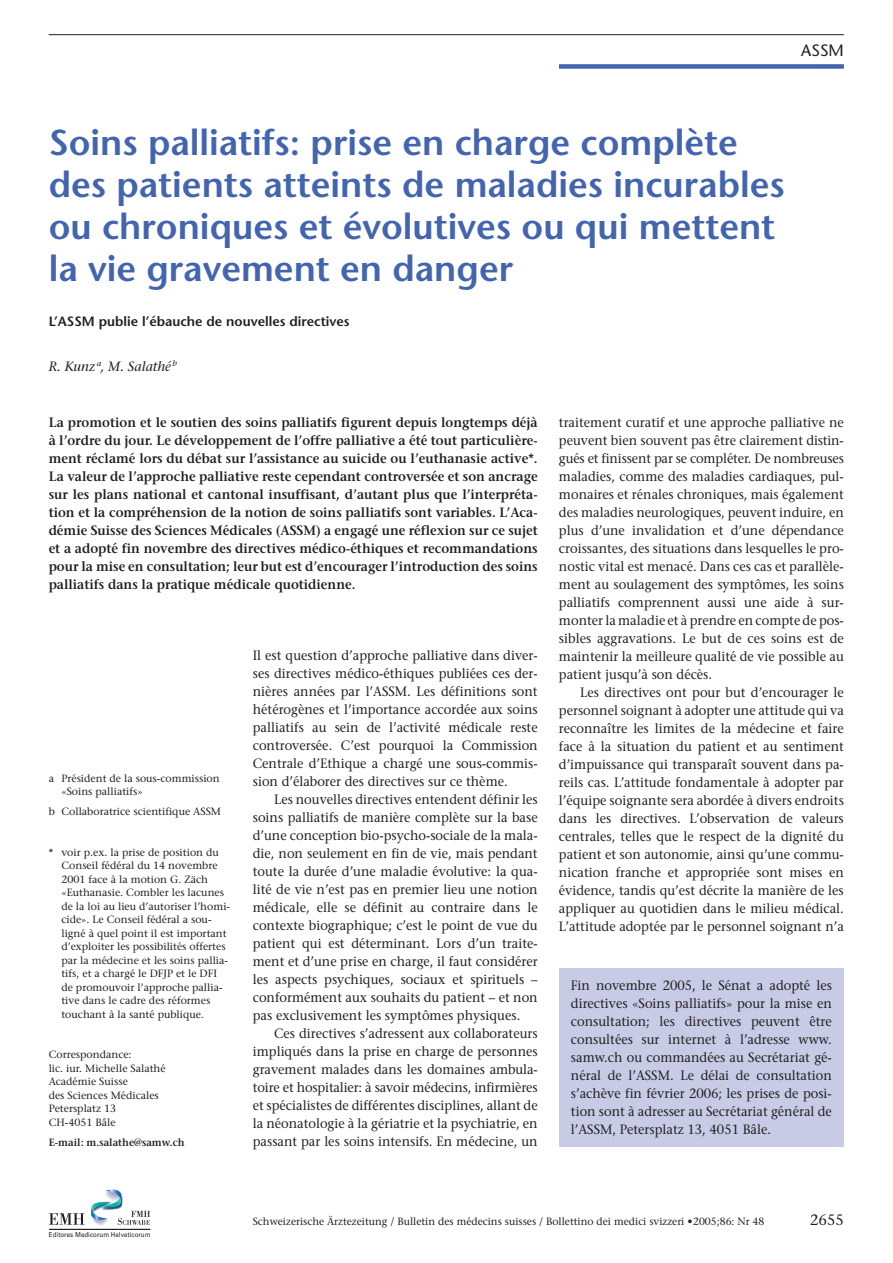
<style>
.page{position:relative;width:893px;height:1263px;background:#fff}
.page>*{position:absolute;margin:0;border:0;box-sizing:border-box;transform-origin:0 0}
.t1{font:600 36px/42px "Stone Sans";color:#4365b0}
.t2{font:16.5px "Stone Sans";color:#231f20}
.t3{font:15px "Stone Serif";color:#231f20}
.t4{font:13.5px/18px "Stone Serif";color:#231f20;text-align:justify;scale:.95 1}
.t5{font:600 13.5px/18px "Stone Serif";color:#231f20;text-align:justify;scale:.95 1}
.t6{font:600 13.5px "Stone Sans";color:#231f20}
.t7{font:italic 13.5px "Stone Serif";color:#231f20}
.t8{font:10.5px/13.5px "Stone Serif";color:#231f20}
.t9{font:600 10.5px "Stone Serif";color:#231f20;scale:.95 1}
.t10{font:6.75px "Univers";letter-spacing:.01em;color:#231f20;scale:.9 1}
</style>
<div class="page">
<div style="left:559px;top:64px;width:285px;height:5px;background:#4365b0"></div>
<svg style="left:49px;top:1213px;width:36px;height:12px"></svg>
<svg style="left:91px;top:1189px;width:59px;height:37px"></svg>
<hr style="left:49px;top:1229px;width:101px;height:1px;background:#231f20">
<hr style="left:49px;top:34px;width:795px;height:1px;background:#231f20">
<div style="left:559px;top:968px;width:285px;height:179px;background:#c7cbe6"></div>
<p class="t2" style="left:801px;top:43px;width:44px">ASSM</p>
<h1 class="t1" style="left:49px;top:125px;width:738px">Soins palliatifs: prise en charge complète des patients atteints de maladies incurables ou chroniques et évolutives ou qui mettent la vie gravement en danger</h1>
<p class="t6" style="left:49px;top:316px;width:302px">L’ASSM publie l’ébauche de nouvelles directives</p>
<p class="t7" style="left:49px;top:361px;width:130px">R. Kunz <sup>a</sup>, M. Salathé <sup>b</sup></p>
<p class="t5" style="left:49px;top:415px;width:516px">La promotion et le soutien des soins palliatifs figurent depuis longtemps déjà à l’ordre du jour. Le développement de l’offre palliative a été tout particulière&shy;ment réclamé lors du débat sur l’assistance au suicide ou l’euthanasie active*.<br>La valeur de l’approche palliative reste cependant controversée et son ancrage sur les plans national et cantonal insuffisant, d’autant plus que l’interpréta&shy;tion et la compréhension de la notion de soins palliatifs sont variables. L’Aca&shy;démie Suisse des Sciences Médicales (ASSM) a engagé une réflexion sur ce sujet et a adopté fin novembre des directives médico-éthiques et recommandations pour la mise en consultation; leur but est d’encourager l’introduction des soins palliatifs dans la pratique médicale quotidienne.</p>
<p class="t8" style="left:61px;top:772px;width:160px;text-indent:-13px">a Président de la sous-commission «Soins palliatifs»</p>
<p class="t8" style="left:49px;top:806px;width:174px">b Collaboratrice scientifique ASSM</p>
<p class="t8" style="left:61px;top:846px;width:170px;text-indent:-13px">* voir p.ex. la prise de position du Conseil fédéral du 14 novembre 2001 face à la motion G. Zäch «Euthanasie. Combler les lacunes de la loi au lieu d’autoriser l’homi&shy;cide». Le Conseil fédéral a sou&shy;ligné à quel point il est important d’exploiter les possibilités offertes par la médecine et les soins pallia&shy;tifs, et a chargé le DFJP et le DFI de promouvoir l’approche pallia&shy;tive dans le cadre des réformes touchant à la santé publique.</p>
<p class="t8" style="left:49px;top:1049px;width:119px">Correspondance:<br>lic. iur. Michelle Salathé<br>Académie Suisse<br>des Sciences Médicales<br>Petersplatz 13<br>CH-4051 Bâle</p>
<p class="t9" style="left:49px;top:1138px;width:145px">E-mail: m.salathe@samw.ch</p>
<p class="t4" style="left:253px;top:648px;width:301px">Il est question d’approche palliative dans diver&shy;ses directives médico-éthiques publiées ces der&shy;nières années par l’ASSM. Les définitions sont hétérogènes et l’importance accordée aux soins palliatifs au sein de l’activité médicale reste controversée. C’est pourquoi la Commission Centrale d’Ethique a chargé une sous-commis&shy;sion d’élaborer des directives sur ce thème.</p>
<p class="t4" style="left:253px;top:792px;width:301px;text-indent:21px">Les nouvelles directives entendent définir les soins palliatifs de manière complète sur la base d’une conception bio-psycho-sociale de la mala&shy;die, non seulement en fin de vie, mais pendant toute la durée d’une maladie évolutive: la qua&shy;lité de vie n’est pas en premier lieu une notion médicale, elle se définit au contraire dans le contexte biographique; c’est le point de vue du patient qui est déterminant. Lors d’un traite&shy;ment et d’une prise en charge, il faut considérer les aspects psychiques, sociaux et spirituels – conformément aux souhaits du patient – et non pas exclusivement les symptômes physiques.</p>
<p class="t4" style="left:253px;top:1026px;width:301px;text-indent:21px">Ces directives s’adressent aux collaborateurs impliqués dans la prise en charge de personnes gravement malades dans les domaines ambula&shy;toire et hospitalier: à savoir médecins, infirmières et spécialistes de différentes disciplines, allant de la néonatologie à la gériatrie et la psychiatrie, en passant par les soins intensifs. En médecine, un</p>
<p class="t4" style="left:559px;top:415px;width:301px">traitement curatif et une approche palliative ne peuvent bien souvent pas être clairement distin&shy;gués et finissent par se compléter. De nombreuses maladies, comme des maladies cardiaques, pul&shy;monaires et rénales chroniques, mais également des maladies neurologiques, peuvent induire, en plus d’une invalidation et d’une dépendance croissantes, des situations dans lesquelles le pro&shy;nostic vital est menacé. Dans ces cas et parallèle&shy;ment au soulagement des symptômes, les soins palliatifs comprennent aussi une aide à sur&shy;monter la maladie et à prendre en compte de pos&shy;sibles aggravations. Le but de ces soins est de maintenir la meilleure qualité de vie possible au patient jusqu’à son décès.</p>
<p class="t4" style="left:559px;top:685px;width:301px;text-indent:21px">Les directives ont pour but d’encourager le personnel soignant à adopter une attitude qui va reconnaître les limites de la médecine et faire face à la situation du patient et au sentiment d’impuissance qui transparaît souvent dans pa&shy;reils cas. L’attitude fondamentale à adopter par l’équipe soignante sera abordée à divers endroits dans les directives. L’observation de valeurs centrales, telles que le respect de la dignité du patient et son autonomie, ainsi qu’une commu&shy;nication franche et appropriée sont mises en évidence, tandis qu’est décrite la manière de les appliquer au quotidien dans le milieu médical.<br>L’attitude adoptée par le personnel soignant n’a</p>
<p class="t4" style="left:571px;top:977px;width:276px">Fin novembre 2005, le Sénat a adopté les directives «Soins palliatifs» pour la mise en consultation; les directives peuvent être consultées sur internet à l’adresse www. samw.ch ou commandées au Secrétariat gé&shy;néral de l’ASSM. Le délai de consultation s’achève fin février 2006; les prises de posi&shy;tion sont à adresser au Secrétariat général de l’ASSM, Petersplatz 13, 4051 Bâle.</p>
<p class="t10" style="left:49px;top:1232px;width:114px">Editores Medicorum Helveticorum</p>
<p class="t8" style="left:253px;top:1215px;width:513px">Schweizerische Ärztezeitung / Bulletin des médecins suisses / Bollettino dei medici svizzeri •2005;86: Nr 48</p>
<p class="t3" style="left:810px;top:1213px;width:35px">2655</p>
</div>
